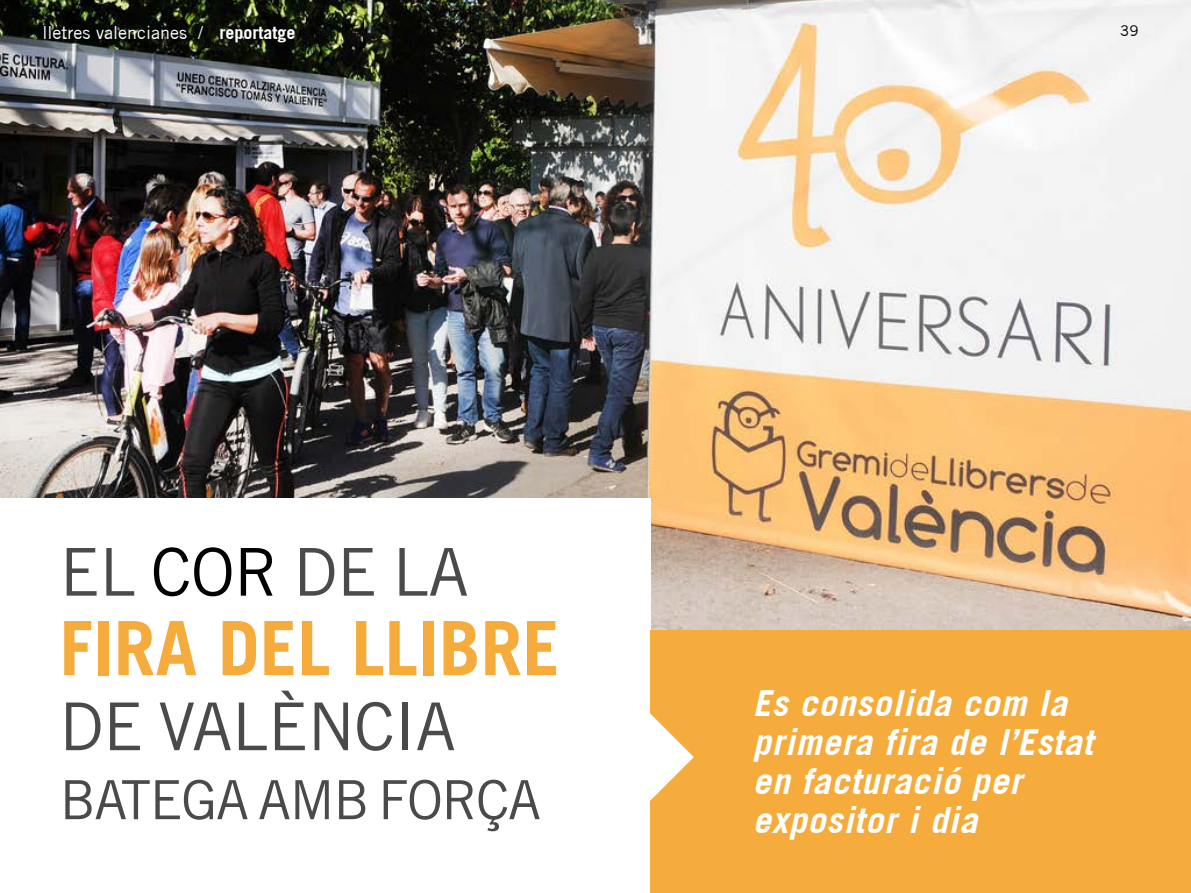
<style>
.page{position:relative;width:1191px;height:893px;background:#fff}
.page>*{position:absolute;margin:0;border:0;box-sizing:border-box;transform-origin:0 0}
.t1{font:700 75px "Trade Gothic";color:#f5ac3c}
.t2{font:66px "Trade Gothic";letter-spacing:-.01em;color:#4a4a49}
.t3{font:54px "Trade Gothic";letter-spacing:-.025em;color:#4a4a49}
.t4{font:italic 700 36px/39px "Trade Gothic";letter-spacing:.025em;color:#fff}
.t5{font:18px "Trade Gothic";color:#fff}
.t6{font:15px "Trade Gothic";color:#000}
.s1{font-weight:700}
.s2{color:#000}
</style>
<div class="page">
<img style="left:0;top:0;width:1191px;height:630px">
<div style="left:0;top:499px;width:651px;height:365px;background:#fff"></div>
<div style="left:651px;top:630px;width:540px;height:263px;background:#f5ac3c"></div>
<svg style="left:650px;top:705px;width:44px;height:105px"></svg>
<p class="t5" style="left:43px;top:21px;width:254px">lletres valencianes / <span class="s1">reportatge</span></p>
<p class="t6" style="left:1120px;top:22px;width:20px">39</p>
<h2 class="t2" style="left:60px;top:532px;width:411px">EL <span class="s2">COR</span> DE LA</h2>
<h1 class="t1" style="left:60px;top:602px;width:502px">FIRA DEL LLIBRE</h1>
<h2 class="t2" style="left:60px;top:687px;width:398px">DE VALÈNCIA</h2>
<h3 class="t3" style="left:60px;top:767px;width:483px">BATEGA AMB FORÇA</h3>
<p class="t4" style="left:753px;top:683px;width:341px">Es consolida com la primera fira de l’Estat en facturació per expositor i dia</p>
</div>
